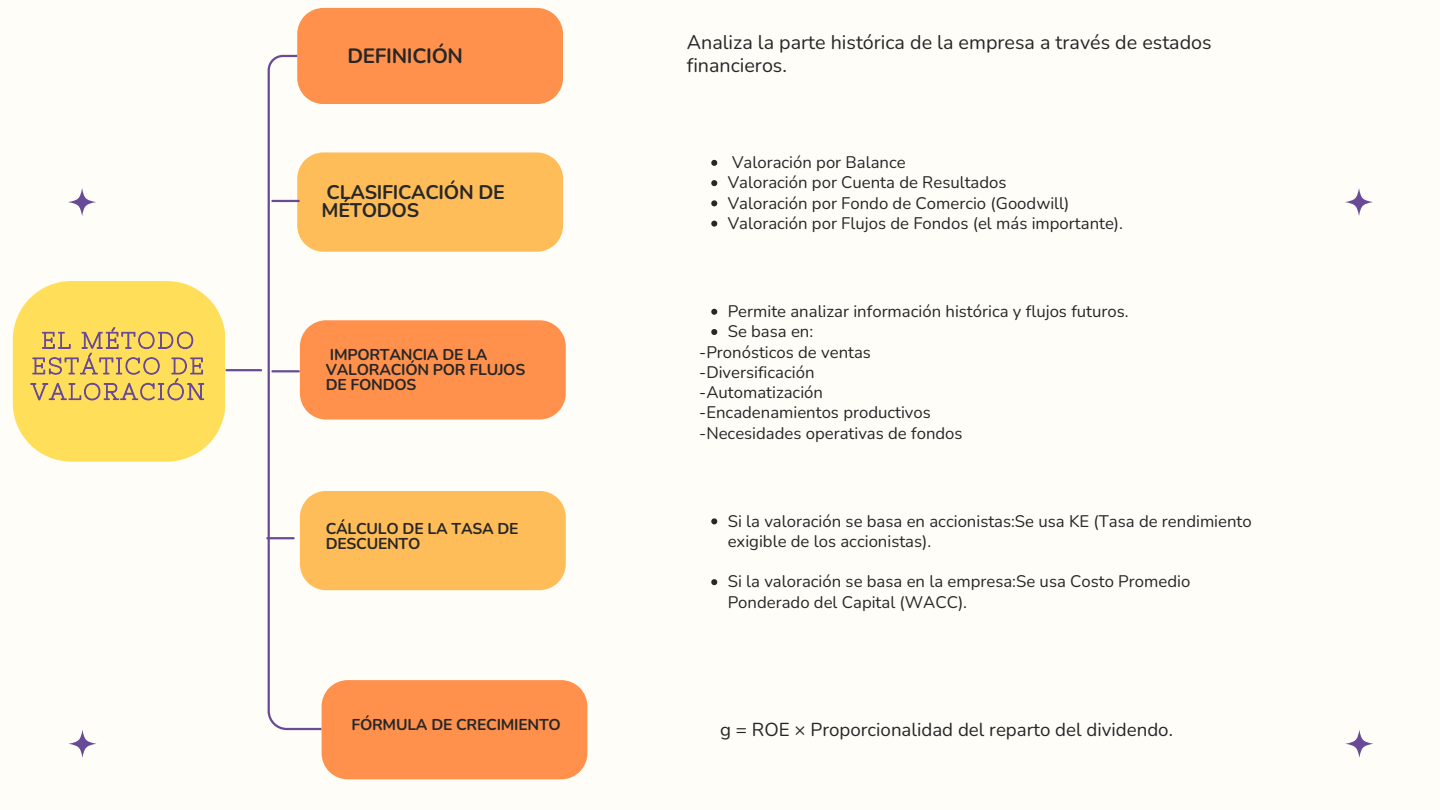
<style>
.page{position:relative;width:1440px;height:810px;background:#fffdf7}
.page>*{position:absolute;margin:0;border:0;box-sizing:border-box;transform-origin:0 0}
.t1{font:700 20.7px "Nunito";letter-spacing:-.015em;color:#272727}
.t2{font:19.7px/23.2px "Nunito";color:#272727}
.t3{font:700 19.7px/18px "Nunito";letter-spacing:-.015em;color:#272727}
.t4{font:18.7px "Nunito";color:#272727}
.t5{font:16.7px/20.2px "Nunito";color:#272727}
.t6{font:700 15.7px/14.8px "Nunito";letter-spacing:-.015em;color:#272727}
</style>
<div class="page">
<div style="left:13px;top:281px;width:212px;height:181px;background:#ffde59;border-radius:59px"></div>
<svg style="left:30px;top:327px;width:175px;height:74px"></svg>
<hr style="left:227px;top:369px;width:34px;height:2px;background:#694a96">
<svg style="left:711px;top:160px;width:6px;height:6px"></svg>
<svg style="left:711px;top:180px;width:6px;height:6px"></svg>
<svg style="left:711px;top:200px;width:6px;height:6px"></svg>
<svg style="left:711px;top:221px;width:6px;height:6px"></svg>
<svg style="left:711px;top:309px;width:6px;height:6px"></svg>
<svg style="left:711px;top:329px;width:6px;height:6px"></svg>
<svg style="left:711px;top:518px;width:6px;height:6px"></svg>
<svg style="left:711px;top:579px;width:6px;height:6px"></svg>
<svg style="left:1345px;top:188px;width:28px;height:28px"></svg>
<svg style="left:1345px;top:730px;width:28px;height:28px"></svg>
<svg style="left:68px;top:188px;width:28px;height:28px"></svg>
<svg style="left:68px;top:730px;width:28px;height:28px"></svg>
<svg style="left:266px;top:8px;width:321px;height:771px"></svg>
<hr style="left:272px;top:370px;width:27px;height:2px;background:#694a96">
<p class="t1" style="left:347px;top:42px;width:117px">DEFINICIÓN</p>
<h3 class="t3" style="left:322px;top:184px;width:185px">CLASIFICACIÓN DE<br>MÉTODOS</h3>
<p class="t6" style="left:326px;top:347px;width:201px">IMPORTANCIA DE LA<br>VALORACIÓN POR FLUJOS<br>DE FONDOS</p>
<p class="t6" style="left:326px;top:522px;width:194px">CÁLCULO DE LA TASA DE<br>DESCUENTO</p>
<h2 class="t6" style="left:351px;top:718px;width:211px">FÓRMULA DE CRECIMIENTO</h2>
<h5 class="t2" style="left:687px;top:31px;width:526px">Analiza la parte histórica de la empresa a través de estados financieros.</h5>
<p class="t5" style="left:732px;top:153px;width:175px">Valoración por Balance</p>
<p class="t5" style="left:728px;top:173px;width:280px">Valoración por Cuenta de Resultados</p>
<p class="t5" style="left:728px;top:193px;width:343px">Valoración por Fondo de Comercio (Goodwill)</p>
<p class="t5" style="left:728px;top:213px;width:397px">Valoración por Flujos de Fondos (el más importante).</p>
<h5 class="t5" style="left:728px;top:301px;width:402px">Permite analizar información histórica y flujos futuros.</h5>
<p class="t5" style="left:728px;top:322px;width:87px">Se basa en:</p>
<h5 class="t5" style="left:699px;top:342px;width:173px">-Pronósticos de ventas</h5>
<h4 class="t5" style="left:699px;top:362px;width:117px">-Diversificación</h4>
<p class="t5" style="left:699px;top:382px;width:125px">-Automatización</p>
<p class="t5" style="left:699px;top:403px;width:233px">-Encadenamientos productivos</p>
<p class="t5" style="left:699px;top:423px;width:265px">-Necesidades operativas de fondos</p>
<p class="t5" style="left:728px;top:511px;width:526px">Si la valoración se basa en accionistas:Se usa KE (Tasa de rendimiento exigible de los accionistas).</p>
<p class="t5" style="left:728px;top:572px;width:464px">Si la valoración se basa en la empresa:Se usa Costo Promedio<br>Ponderado del Capital (WACC).</p>
<p class="t4" style="left:720px;top:718px;width:454px">g = ROE × Proporcionalidad del reparto del dividendo.</p>
</div>
